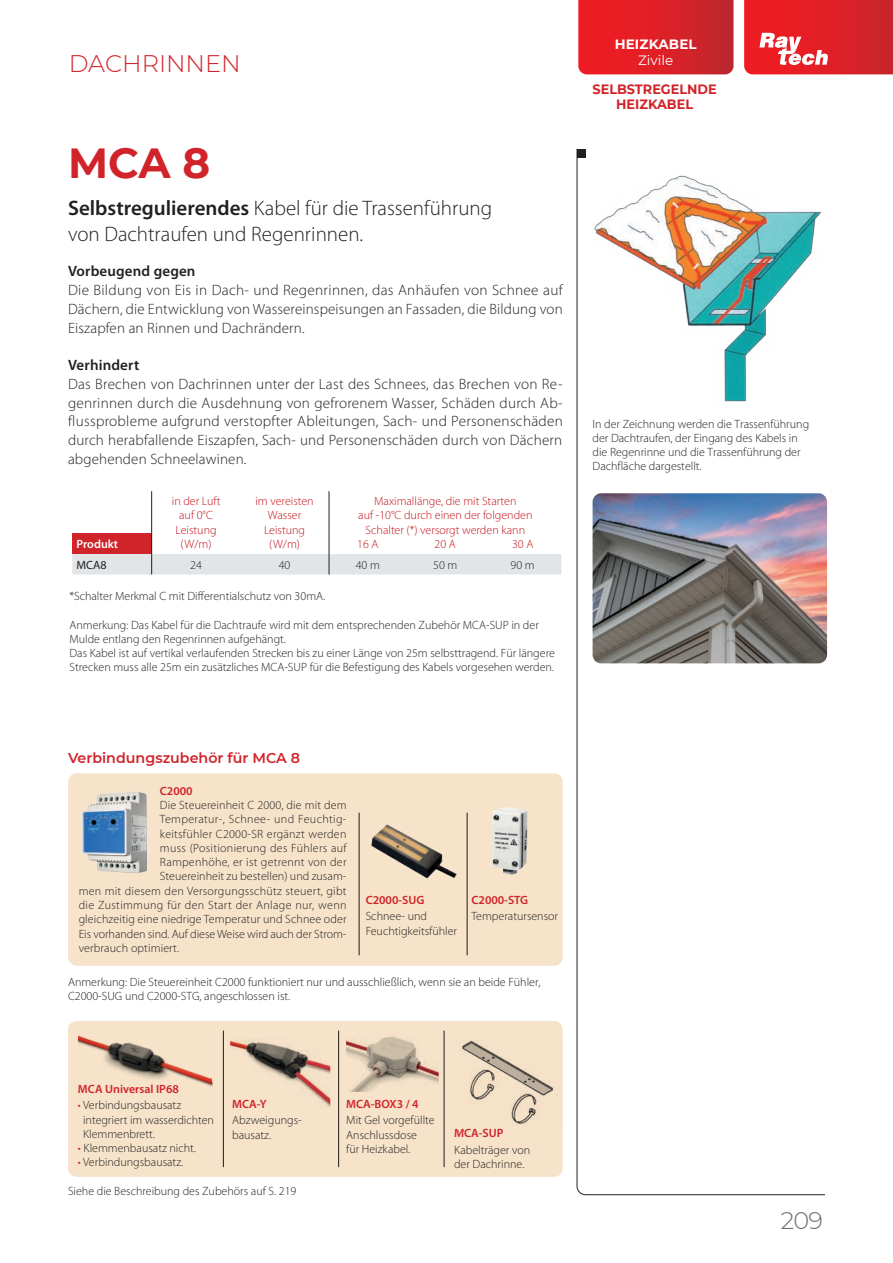
<style>
.page{position:relative;width:893px;height:1263px;background:#fff}
.page>*{position:absolute;margin:0;border:0;box-sizing:border-box;transform-origin:0 0}
.TITOLO_28{font:700 42px "Montserrat";color:#d1232a}
.t1{font:300 24px "Montserrat";color:#d1232a}
.t2{font:300 24px "Montserrat";color:#6c6d70}
.Sottotitolo_16int{font:300 21px/25.5px "Myriad Pro";color:#231f20}
.TESTO_10_12_5{font:300 15px/18.8px "Myriad Pro";letter-spacing:.01em;color:#231f20;text-align:justify}
.TESTO_10_12_5-2{font:600 15px "Myriad Pro";letter-spacing:.01em;color:#231f20}
.t3{font:600 14.25px "Montserrat";color:#d1232a}
.t4{font:700 13.5px/15px "Montserrat";color:#d1232a;text-align:center;scale:.95 1}
.t5{font:700 13.5px "Montserrat";letter-spacing:.01em;color:#fff}
.t6{font:13.5px "Montserrat";color:#fff}
.Normale{font:300 12px/14.2px "Myriad Pro";color:#231f20}
.DIDA_testo_8{font:300 12px "Myriad Pro";letter-spacing:.01em;color:#231f20}
.TestoING{font:300 12px/14.2px "Myriad Pro";color:#231f20}
.t7{font:300 12px "Myriad Pro";color:#c4121a}
.testo{font:300 12px/14.2px "Myriad Pro";color:#231f20}
.DIDA_semi_red{font:600 12px "Myriad Pro";color:#d1232a}
.DIDA_testo_8-2{font:300 12px "Myriad Pro";letter-spacing:.03em;color:#231f20}
.t8{font:600 12px "Myriad Pro";color:#fff}
.DIDA_testo_8-3{font:600 12px "Myriad Pro";color:#d1232a}
.t9{font:12px "Myriad Pro";color:#231f20}
.s1{font-weight:600}
.s2{color:#d1232a}
</style>
<div class="page">
<svg style="left:578px;top:0;width:155px;height:74px;background:#db2127"></svg>
<svg style="left:577px;top:148px;width:248px;height:1047px"></svg>
<svg style="left:744px;top:0;width:149px;height:74px;background:#e13036"></svg>
<div style="left:68px;top:773px;width:495px;height:193px;background:#f6e3ca;border-radius:9px"></div>
<img style="left:82px;top:792px;width:65px;height:81px">
<hr style="left:467px;top:813px;width:1px;height:142px;background:#231f20">
<hr style="left:359px;top:813px;width:1px;height:142px;background:#231f20">
<img style="left:371px;top:824px;width:86px;height:55px">
<img style="left:492px;top:807px;width:35px;height:68px">
<svg style="left:72px;top:491px;width:489px;height:83px"></svg>
<div style="left:68px;top:1021px;width:495px;height:156px;background:#f6e3ca;border-radius:9px"></div>
<hr style="left:223px;top:1030px;width:1px;height:137px;background:#231f20">
<hr style="left:338px;top:1030px;width:1px;height:137px;background:#231f20">
<hr style="left:444px;top:1030px;width:1px;height:137px;background:#231f20">
<img style="left:462px;top:1035px;width:101px;height:95px">
<img style="left:78px;top:1035px;width:135px;height:52px">
<img style="left:346px;top:1036px;width:93px;height:56px">
<img style="left:230px;top:1039px;width:100px;height:68px">
<img style="left:593px;top:493px;width:234px;height:170px">
<img style="left:590px;top:166px;width:235px;height:254px">
<p class="t1" style="left:69px;top:48px;width:174px">DACHRINNEN</p>
<p class="TITOLO_28" style="left:68px;top:133px;width:144px">MCA 8</p>
<p class="Sottotitolo_16int" style="left:68px;top:195px;width:426px"><span class="s1">Selbstregulierendes</span> Kabel für die Trassenführung von Dachtraufen und Regenrinnen.</p>
<p class="TESTO_10_12_5-2" style="left:68px;top:262px;width:129px">Vorbeugend gegen</p>
<p class="TESTO_10_12_5" style="left:68px;top:280px;width:496px">Die Bildung von Eis in Dach- und Regenrinnen, das Anhäufen von Schnee auf Dächern, die Entwicklung von Wassereinspeisungen an Fassaden, die Bildung von Eiszapfen an Rinnen und Dachrändern.</p>
<p class="TESTO_10_12_5-2" style="left:68px;top:355px;width:73px">Verhindert</p>
<p class="TESTO_10_12_5" style="left:68px;top:374px;width:496px">Das Brechen von Dachrinnen unter der Last des Schnees, das Brechen von Re&shy;genrinnen durch die Ausdehnung von gefrorenem Wasser, Schäden durch Ab&shy;flussprobleme aufgrund verstopfter Ableitungen, Sach- und Personenschäden durch herabfallende Eiszapfen, Sach- und Personenschäden durch von Dächern abgehenden Schneelawinen.</p>
<p class="t7" style="left:172px;top:494px;width:50px">in der Luft</p>
<p class="t7" style="left:179px;top:508px;width:35px">auf 0°C</p>
<p class="t7" style="left:176px;top:522px;width:43px">Leistung</p>
<p class="t7" style="left:255px;top:494px;width:60px">im vereisten</p>
<p class="t7" style="left:268px;top:508px;width:35px">Wasser</p>
<p class="t7" style="left:264px;top:522px;width:43px">Leistung</p>
<p class="t7" style="left:374px;top:494px;width:144px">Maximallänge, die mit Starten</p>
<p class="t7" style="left:358px;top:508px;width:176px">auf -10°C durch einen der folgenden</p>
<p class="t7" style="left:366px;top:522px;width:161px">Schalter (*) versorgt werden kann</p>
<p class="t8" style="left:77px;top:537px;width:43px">Produkt</p>
<p class="t7" style="left:181px;top:537px;width:33px">(W/m)</p>
<p class="t7" style="left:269px;top:537px;width:33px">(W/m)</p>
<p class="t7" style="left:357px;top:537px;width:23px">16 A</p>
<p class="t7" style="left:435px;top:537px;width:23px">20 A</p>
<p class="t7" style="left:512px;top:537px;width:23px">30 A</p>
<p class="t9" style="left:77px;top:557px;width:32px">MCA8</p>
<p class="Normale" style="left:190px;top:558px;width:13px">24</p>
<p class="Normale" style="left:279px;top:558px;width:13px">40</p>
<p class="Normale" style="left:356px;top:558px;width:26px">40 m</p>
<p class="Normale" style="left:433px;top:558px;width:26px">50 m</p>
<p class="Normale" style="left:511px;top:558px;width:26px">90 m</p>
<p class="TestoING" style="left:69px;top:589px;width:257px">*Schalter Merkmal C mit Differentialschutz von 30mA.</p>
<p class="Normale" style="left:69px;top:617px;width:471px">Anmerkung: Das Kabel für die Dachtraufe wird mit dem entsprechenden Zubehör MCA-SUP in der<br>Mulde entlang den Regenrinnen aufgehängt.</p>
<p class="Normale" style="left:69px;top:646px;width:487px">Das Kabel ist auf vertikal verlaufenden Strecken bis zu einer Länge von 25m selbsttragend. Für längere<br>Strecken muss alle 25m ein zusätzliches MCA-SUP für die Befestigung des Kabels vorgesehen werden.</p>
<p class="t5" style="left:615px;top:34px;width:83px">HEIZKABEL</p>
<p class="t6" style="left:638px;top:51px;width:37px">Zivile</p>
<p class="t4" style="left:593px;top:81px;width:132px">SELBSTREGELNDE<br>HEIZKABEL</p>
<p class="TestoING" style="left:593px;top:416px;width:218px">In der Zeichnung werden die Trassenführung der Dachtraufen, der Eingang des Kabels in die Regenrinne und die Trassenführung der Dachfläche dargestellt.</p>
<p class="t3" style="left:68px;top:747px;width:234px">Verbindungszubehör für MCA 8</p>
<p class="DIDA_testo_8-3" style="left:160px;top:783px;width:34px">C2000</p>
<p class="DIDA_testo_8" style="left:160px;top:798px;width:188px">Die Steuereinheit C 2000, die mit dem</p>
<p class="DIDA_testo_8-2" style="left:160px;top:812px;width:188px">Temperatur-, Schnee- und Feuchtig-</p>
<p class="DIDA_testo_8" style="left:160px;top:826px;width:188px">keitsfühler C2000-SR ergänzt werden</p>
<p class="DIDA_testo_8" style="left:160px;top:841px;width:188px">muss (Positionierung des Fühlers auf</p>
<p class="DIDA_testo_8" style="left:160px;top:855px;width:188px">Rampenhöhe, er ist getrennt von der</p>
<p class="DIDA_testo_8" style="left:160px;top:869px;width:188px">Steuereinheit zu bestellen) und zusam-</p>
<p class="DIDA_testo_8" style="left:79px;top:883px;width:269px">men mit diesem den Versorgungsschütz steuert, gibt</p>
<p class="DIDA_testo_8" style="left:79px;top:898px;width:269px">die Zustimmung für den Start der Anlage nur, wenn</p>
<p class="DIDA_testo_8" style="left:79px;top:912px;width:269px">gleichzeitig eine niedrige Temperatur und Schnee oder</p>
<p class="DIDA_testo_8" style="left:79px;top:926px;width:269px">Eis vorhanden sind. Auf diese Weise wird auch der Strom-</p>
<p class="DIDA_testo_8" style="left:79px;top:940px;width:102px">verbrauch optimiert.</p>
<p class="DIDA_semi_red" style="left:366px;top:892px;width:60px">C2000-SUG</p>
<p class="Normale" style="left:366px;top:909px;width:93px">Schnee- und<br>Feuchtigkeitsfühler</p>
<p class="DIDA_semi_red" style="left:471px;top:892px;width:58px">C2000-STG</p>
<p class="Normale" style="left:471px;top:909px;width:88px">Temperatursensor</p>
<p class="testo" style="left:68px;top:974px;width:474px">Anmerkung: Die Steuereinheit C2000 funktioniert nur und ausschließlich, wenn sie an beide Fühler,<br>C2000-SUG und C2000-STG, angeschlossen ist.</p>
<p class="DIDA_semi_red" style="left:78px;top:1081px;width:102px">MCA Universal IP68</p>
<p class="Normale" style="left:83px;top:1098px;width:132px;text-indent:-5px"><span class="s2">•</span> Verbindungsbausatz integriert im wasserdichten<br>Klemmenbrett.</p>
<p class="Normale" style="left:78px;top:1141px;width:120px"><span class="s2">•</span> Klemmenbausatz nicht.</p>
<p class="Normale" style="left:78px;top:1155px;width:107px"><span class="s2">•</span> Verbindungsbausatz.</p>
<p class="DIDA_semi_red" style="left:232px;top:1096px;width:36px">MCA-Y</p>
<p class="Normale" style="left:232px;top:1113px;width:71px">Abzweigungs&shy;bausatz.</p>
<p class="DIDA_testo_8" style="left:68px;top:1184px;width:230px">Siehe die Beschreibung des Zubehörs auf S. 219</p>
<p class="DIDA_semi_red" style="left:346px;top:1096px;width:74px">MCA-BOX3 / 4</p>
<p class="Normale" style="left:346px;top:1113px;width:90px">Mit Gel vorgefüllte<br>Anschlussdose<br>für Heizkabel.</p>
<p class="DIDA_semi_red" style="left:454px;top:1126px;width:51px">MCA-SUP</p>
<p class="Normale" style="left:454px;top:1142px;width:78px">Kabelträger von der Dachrinne.</p>
<h2 class="t2" style="left:781px;top:1204px;width:44px">209</h2>
</div>
